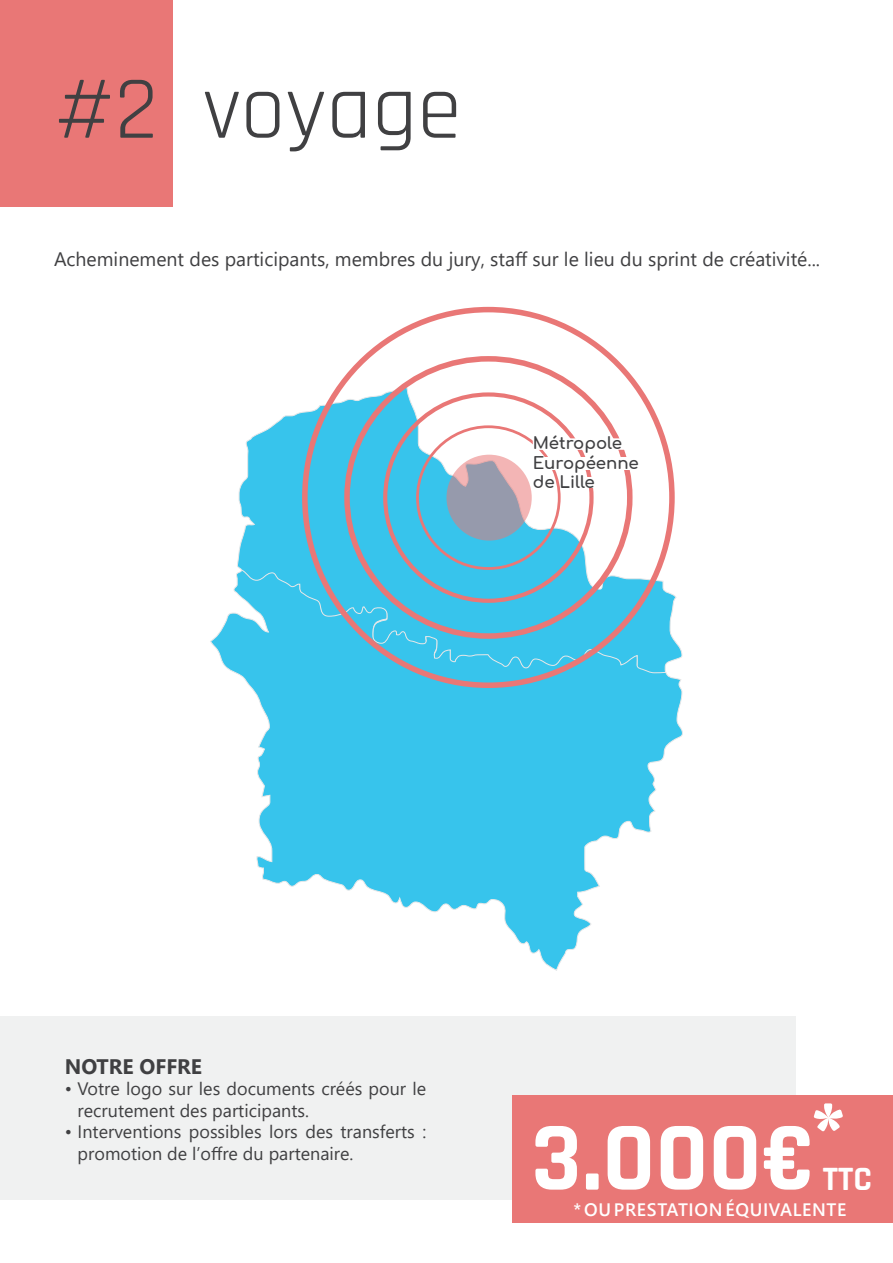
<style>
.page{position:relative;width:893px;height:1263px;background:#fff}
.page>*{position:absolute;margin:0;border:0;box-sizing:border-box;transform-origin:0 0}
.t1{font:700 99px "Rajdhani";color:#fff}
.t2{font:90px "Rajdhani";color:#404042}
.t3{font:700 90px "Rajdhani";color:#fff}
.t4{font:700 34.5px "Rajdhani";color:#fff}
.t5{font:700 21px "Segoe UI";color:#404042}
.t6{font:19.5px "Segoe UI";color:#404042}
.t7{font:18px/21.6px "Segoe UI";color:#404042}
.t8{font:600 18px "Segoe UI";letter-spacing:.035em;color:#fff}
.t9{font:700 16.5px/19.4px "Comfortaa";color:#404042}
</style>
<div class="page">
<div style="left:0;top:1016px;width:795px;height:184px;background:#f0f1f1"></div>
<svg style="left:210px;top:573px;width:473px;height:398px"></svg>
<svg style="left:237px;top:384px;width:446px;height:289px"></svg>
<div style="left:416px;top:425px;width:145px;height:145px;border:3px solid #e97776;border-radius:50%"></div>
<div style="left:344px;top:356px;width:288px;height:283px;border:6px solid #e97776;border-radius:50%"></div>
<svg style="left:446px;top:455px;width:86px;height:86px;background:#aba1ae"></svg>
<div style="left:575px;top:478px;width:21px;height:10px;background:#fff"></div>
<div style="left:535px;top:458px;width:104px;height:12px;background:#fff"></div>
<div style="left:533px;top:438px;width:93px;height:12px;background:#fff"></div>
<div style="left:513px;top:1095px;width:380px;height:128px;background:#e97776"></div>
<div style="left:0;top:0;width:172px;height:206px;background:#e97776"></div>
<h2 class="t2" style="left:54px;top:58px;width:409px">#2 voyage</h2>
<p class="t6" style="left:54px;top:241px;width:768px">Acheminement des participants, membres du jury, staff sur le lieu du sprint de créativité...</p>
<p class="t9" style="left:533px;top:431px;width:108px">Métropole<br>Européenne de Lille</p>
<p class="t5" style="left:65px;top:1046px;width:139px">NOTRE OFFRE</p>
<p class="t7" style="left:78px;top:1076px;width:350px;text-indent:-13px">• Votre logo sur les documents créés pour le recrutement des participants.</p>
<p class="t7" style="left:78px;top:1119px;width:350px;text-indent:-13px">• Interventions possibles lors des transferts : promotion de l’offre du partenaire.</p>
<h2 class="t3" style="left:810px;top:1077px;width:37px">*</h2>
<h1 class="t1" style="left:532px;top:1097px;width:285px">3.000€</h1>
<h3 class="t4" style="left:823px;top:1157px;width:51px">Ttc</h3>
<p class="t8" style="left:574px;top:1192px;width:52px">* OU PRESTATION</p>
<p class="t8" style="left:725px;top:1192px;width:67px">ÉQUIVALENTE</p>
</div>
